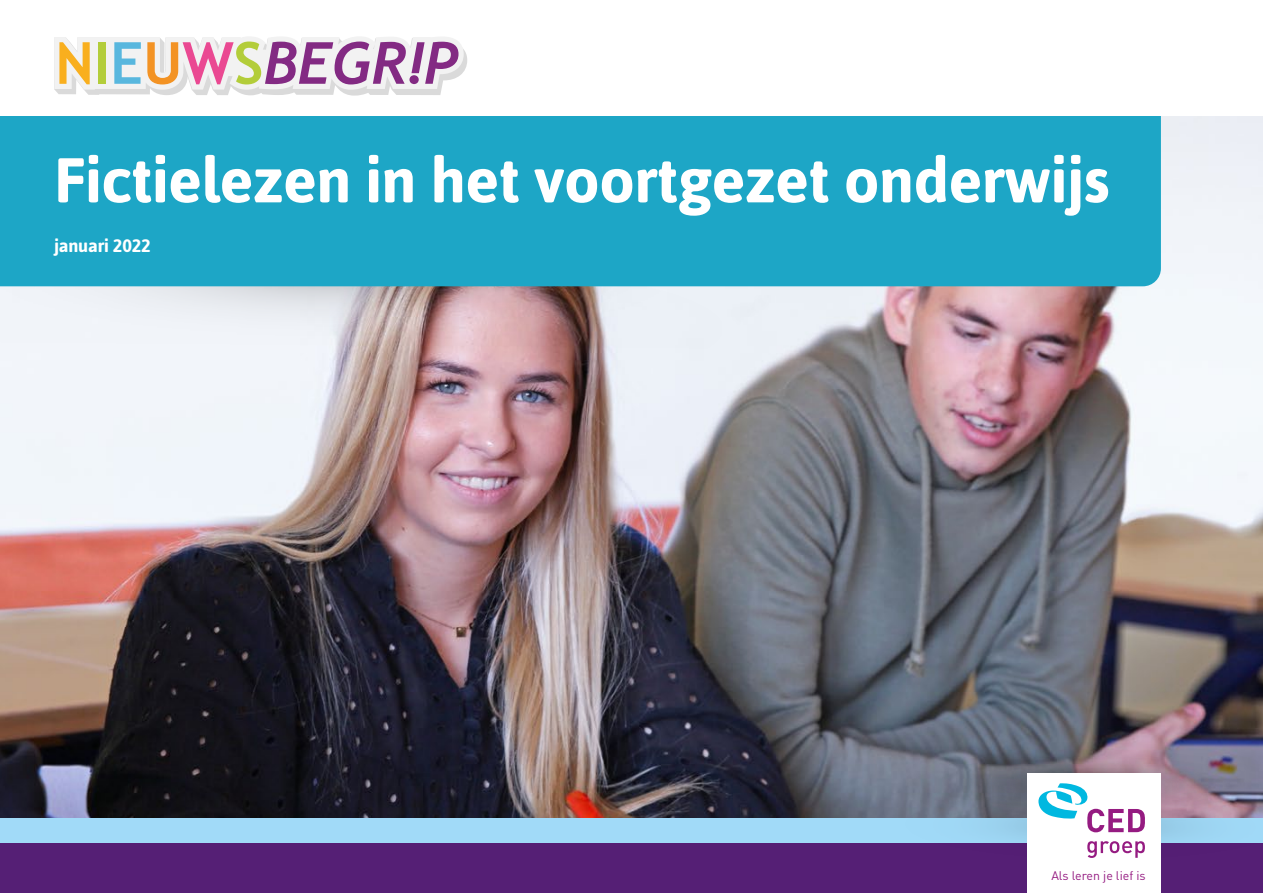
<style>
.page{position:relative;width:1263px;height:893px;background:#fff}
.page>*{position:absolute;margin:0;border:0;box-sizing:border-box;transform-origin:0 0}
.t1{font:700 63px "Asap";letter-spacing:-.01em;color:#fff}
.t2{font:700 18px "Asap";letter-spacing:-.01em;color:#fff}
.t3{font:12.45px "DIN";color:#951b81}
</style>
<div class="page">
<img style="left:0;top:116px;width:1263px;height:702px">
<img style="left:0;top:286px;width:722px;height:62px">
<div style="left:0;top:116px;width:1161px;height:170px;background:#1da6c6"></div>
<div style="left:0;top:818px;width:1263px;height:68px;background:#a1daf8"></div>
<div style="left:0;top:844px;width:1263px;height:49px;background:#551f75"></div>
<img style="left:906px;top:742px;width:357px;height:8px">
<img style="left:906px;top:750px;width:357px;height:7px">
<img style="left:906px;top:757px;width:357px;height:35px">
<img style="left:906px;top:792px;width:357px;height:52px">
<div style="left:1027px;top:774px;width:134px;height:119px;background:#fff"></div>
<svg style="left:1087px;top:841px;width:58px;height:17px"></svg>
<svg style="left:1038px;top:783px;width:107px;height:49px"></svg>
<svg style="left:54px;top:37px;width:413px;height:59px"></svg>
<p class="t1" style="left:54px;top:144px;width:1057px">Fictielezen in het voortgezet onderwijs</p>
<p class="t2" style="left:54px;top:235px;width:98px">januari 2022</p>
<p class="t3" style="left:1051px;top:868px;width:96px">Als leren je lief is</p>
</div>
